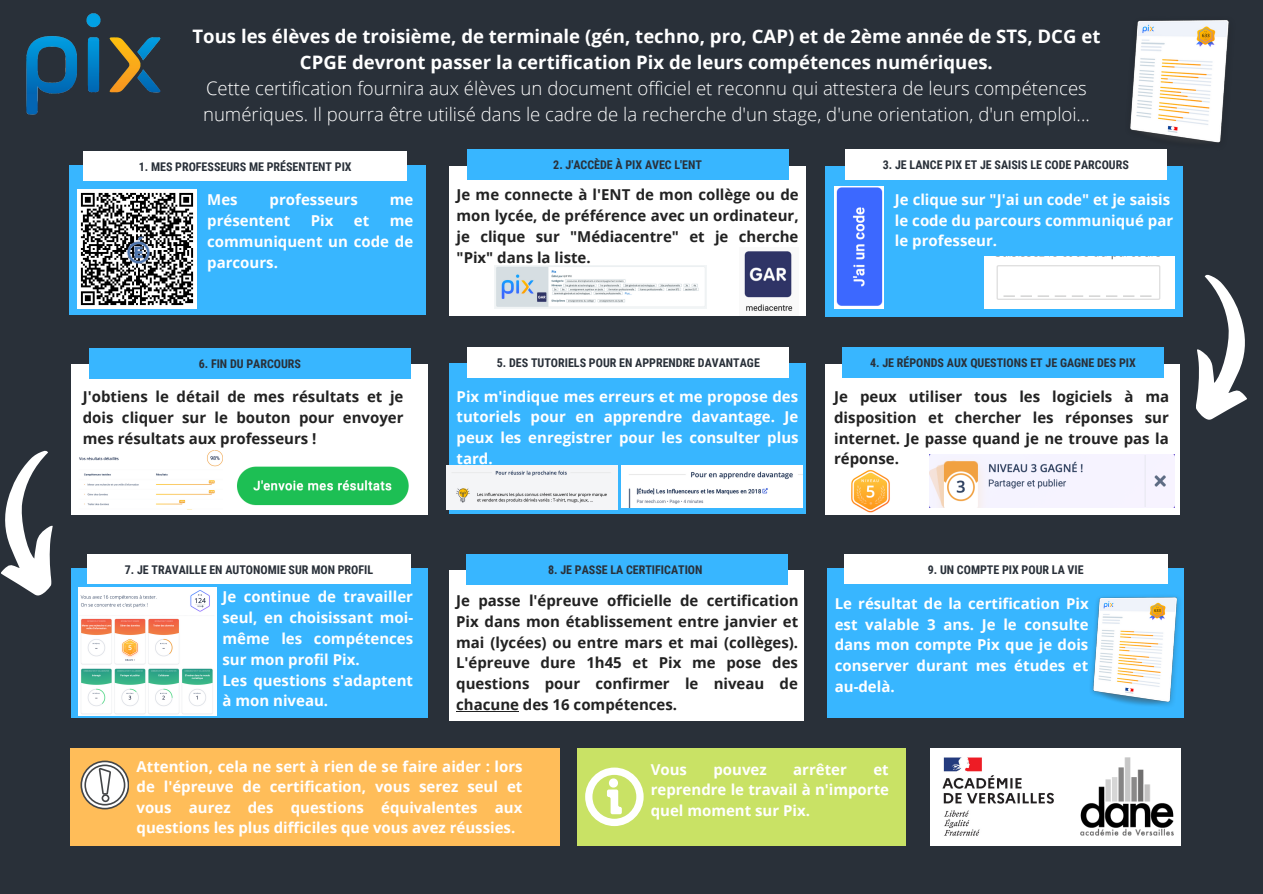
<style>
.page{position:relative;width:1263px;height:894px;background:#fff}
.page>*{position:absolute;margin:0;border:0;box-sizing:border-box;transform-origin:0 0}
.t1{font:300 18.6px/26px "Open Sans";color:#fff}
.t2{font:700 18.6px/26px "Open Sans";color:#fff;text-align:center}
.t3{font:700 15px/20.9px "Open Sans";color:#fff;text-align:justify}
.t4{font:700 15px/20.7px "Open Sans";color:#222;text-align:justify}
.t5{font:700 12px "Roboto Condensed";color:#293039}
.t6{font:700 11.85px "Roboto Condensed";letter-spacing:-.03em;color:#293039}
</style>
<div class="page">
<div style="left:0;top:0;width:1263px;height:893px;background:#293039"></div>
<div style="left:449px;top:166px;width:357px;height:149px;background:#fff"></div>
<div style="left:467px;top:149px;width:321px;height:31px;background:#38b6ff"></div>
<div style="left:826px;top:166px;width:357px;height:150px;background:#38b6ff"></div>
<div style="left:845px;top:149px;width:322px;height:31px;background:#fff"></div>
<img style="left:495px;top:266px;width:211px;height:42px">
<img style="left:744px;top:251px;width:49px;height:60px">
<img style="left:26px;top:13px;width:135px;height:102px">
<div style="left:826px;top:363px;width:354px;height:151px;background:#fff"></div>
<img style="left:984px;top:256px;width:190px;height:52px">
<img style="left:1130px;top:20px;width:99px;height:123px">
<div style="left:69px;top:165px;width:356px;height:149px;background:#38b6ff"></div>
<div style="left:84px;top:151px;width:323px;height:30px;background:#fff"></div>
<div style="left:842px;top:347px;width:322px;height:31px;background:#38b6ff"></div>
<img style="left:930px;top:454px;width:244px;height:53px">
<div style="left:71px;top:748px;width:489px;height:97px;background:#ffbd59"></div>
<svg style="left:81px;top:760px;width:48px;height:48px"></svg>
<img style="left:834px;top:186px;width:50px;height:122px">
<div style="left:449px;top:362px;width:357px;height:151px;background:#38b6ff"></div>
<div style="left:468px;top:347px;width:321px;height:31px;background:#fff"></div>
<img style="left:446px;top:466px;width:171px;height:43px">
<img style="left:622px;top:466px;width:181px;height:41px">
<svg style="left:1196px;top:274px;width:51px;height:146px"></svg>
<img style="left:844px;top:470px;width:54px;height:45px">
<div style="left:71px;top:363px;width:356px;height:151px;background:#fff"></div>
<div style="left:89px;top:348px;width:322px;height:31px;background:#38b6ff"></div>
<img style="left:79px;top:450px;width:144px;height:56px">
<img style="left:237px;top:466px;width:172px;height:40px">
<svg style="left:1px;top:450px;width:52px;height:146px"></svg>
<div style="left:71px;top:568px;width:356px;height:150px;background:#38b6ff"></div>
<div style="left:87px;top:554px;width:323px;height:29px;background:#fff"></div>
<img style="left:79px;top:587px;width:137px;height:128px">
<div style="left:449px;top:570px;width:355px;height:151px;background:#fff"></div>
<div style="left:466px;top:554px;width:321px;height:30px;background:#38b6ff"></div>
<div style="left:827px;top:568px;width:357px;height:150px;background:#38b6ff"></div>
<div style="left:844px;top:554px;width:323px;height:29px;background:#fff"></div>
<img style="left:1091px;top:596px;width:89px;height:110px">
<div style="left:577px;top:747px;width:329px;height:98px;background:#c9e265"></div>
<svg style="left:585px;top:767px;width:59px;height:58px"></svg>
<div style="left:930px;top:747px;width:251px;height:98px;background:#fff"></div>
<img style="left:942px;top:757px;width:112px;height:79px">
<img style="left:1080px;top:757px;width:93px;height:78px">
<img style="left:77px;top:189px;width:119px;height:120px">
<hr style="left:456px;top:710px;width:63px;height:1px;background:#222">
<p class="t2" style="left:193px;top:23px;width:909px">Tous les élèves de troisième, de terminale (gén, techno, pro, CAP) et de 2ème année de STS, DCG et<br>CPGE devront passer la certification Pix de leurs compétences numériques.</p>
<p class="t1" style="left:203px;top:75px;width:888px">Cette certification fournira aux élèves un document officiel et reconnu qui attestera de leurs compétences numériques. Il pourra être utilisé dans le cadre de la recherche d'un stage, d'une orientation, d'un emploi...</p>
<p class="t5" style="left:139px;top:160px;width:214px">1. MES PROFESSEURS ME PRÉSENTENT PIX</p>
<p class="t3" style="left:207px;top:189px;width:32px">Mes</p>
<p class="t3" style="left:270px;top:189px;width:90px">professeurs</p>
<p class="t3" style="left:390px;top:189px;width:25px">me</p>
<p class="t3" style="left:207px;top:209px;width:85px">présentent</p>
<p class="t3" style="left:311px;top:209px;width:24px">Pix</p>
<p class="t3" style="left:354px;top:209px;width:17px">et</p>
<p class="t3" style="left:207px;top:209px;width:208px;text-indent:182px">me communiquent un code de parcours.</p>
<p class="t5" style="left:553px;top:158px;width:150px">2. J'ACCÈDE À PIX AVEC L'ENT</p>
<p class="t5" style="left:883px;top:158px;width:248px">3. JE LANCE PIX ET JE SAISIS LE CODE PARCOURS</p>
<p class="t4" style="left:457px;top:184px;width:344px">Je me connecte à l'ENT de mon collège ou de mon lycée, de préférence avec un ordinateur, je clique sur "Médiacentre" et je cherche "Pix" dans la liste.</p>
<p class="t3" style="left:895px;top:189px;width:280px;text-align:left">Je clique sur "J'ai un code" et je saisis le code du parcours communiqué par le professeur.</p>
<p class="t5" style="left:199px;top:357px;width:104px">6. FIN DU PARCOURS</p>
<p class="t5" style="left:497px;top:356px;width:264px">5. DES TUTORIELS POUR EN APPRENDRE DAVANTAGE</p>
<p class="t5" style="left:870px;top:356px;width:267px">4. JE RÉPONDS AUX QUESTIONS ET JE GAGNE DES PIX</p>
<p class="t4" style="left:83px;top:385px;width:322px">J'obtiens le détail de mes résultats et je dois cliquer sur le bouton pour envoyer mes résultats aux professeurs !</p>
<p class="t3" style="left:457px;top:385px;width:344px">Pix m'indique mes erreurs et me propose des tutoriels pour en apprendre davantage. Je peux les enregistrer pour les consulter plus tard.</p>
<p class="t4" style="left:834px;top:385px;width:337px">Je peux utiliser tous les logiciels à ma disposition et chercher les réponses sur internet. Je passe quand je ne trouve pas la réponse.</p>
<p class="t5" style="left:125px;top:562px;width:250px">7. JE TRAVAILLE EN AUTONOMIE SUR MON PROFIL</p>
<p class="t5" style="left:548px;top:562px;width:156px">8. JE PASSE LA CERTIFICATION</p>
<p class="t5" style="left:928px;top:562px;width:157px">9. UN COMPTE PIX POUR LA VIE</p>
<p class="t3" style="left:835px;top:592px;width:255px">Le résultat de la certification Pix est valable 3 ans. Je le consulte dans mon compte Pix que je dois conserver durant mes études et au-delà.</p>
<p class="t3" style="left:222px;top:585px;width:192px">Je continue de travailler seul, en choisissant moi&shy;même les compétences sur mon profil Pix.</p>
<p class="t3" style="left:222px;top:669px;width:192px">Les questions s'adaptent à mon niveau.</p>
<p class="t4" style="left:456px;top:589px;width:344px">Je passe l'épreuve officielle de certification Pix dans mon établissement entre janvier et mai (lycées) ou entre mars et mai (collèges).<br>L'épreuve dure 1h45 et Pix me pose des questions pour confirmer le niveau de chacune des 16 compétences.</p>
<p class="t6" style="left:589px;top:645px;width:285px">4. JE RÉPONDS AUX QUESTIONS ET J'ENVOIE MES RÉSULTATS</p>
<p class="t3" style="left:137px;top:755px;width:388px">Attention, cela ne sert à rien de se faire aider : lors de l'épreuve de certification, vous serez seul et vous aurez des questions équivalentes aux questions les plus difficiles que vous avez réussies.</p>
<p class="t3" style="left:651px;top:758px;width:38px">Vous</p>
<p class="t3" style="left:713px;top:758px;width:55px">pouvez</p>
<p class="t3" style="left:793px;top:758px;width:55px">arrêter</p>
<p class="t3" style="left:651px;top:758px;width:240px;text-indent:223px">et reprendre le travail à n'importe quel moment sur Pix.</p>
</div>
